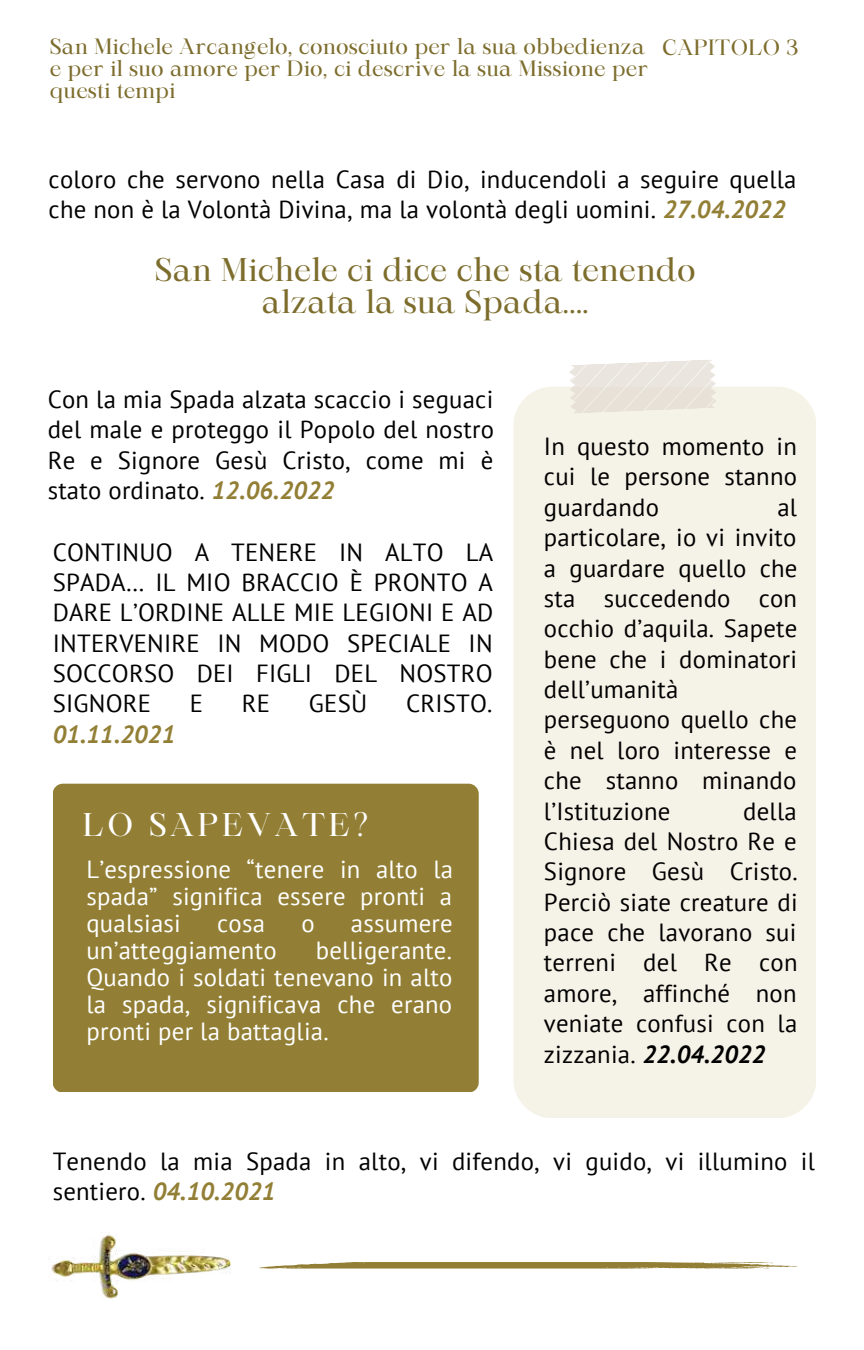
<style>
.page{position:relative;width:864px;height:1350px;background:#fff}
.page>*{position:absolute;margin:0;border:0;box-sizing:border-box;transform-origin:0 0}
.t1{font:31.5px/31.9px "Maharlika";letter-spacing:.01em;color:#7d6d2d;text-align:center}
.t2{font:31.5px "Maharlika";letter-spacing:.11em;color:#fff}
.t3{font:24.75px/30.4px "PT Sans";letter-spacing:.01em;color:#000;text-align:justify}
.t4{font:24.75px/27px "PT Sans";letter-spacing:.01em;color:#fff;text-align:justify}
.t5{font:italic 700 24.75px "PT Sans";letter-spacing:.01em;color:#927f35}
.t6{font:21.15px/22.1px "Maharlika";letter-spacing:.01em;color:#7d6d2d}
.s1{font-weight:700;font-style:italic;color:#927f35}
.s2{font-weight:700;font-style:italic}
</style>
<div class="page">
<div style="left:513px;top:387px;width:302px;height:731px;background:#f5f2e7;border-radius:39px"></div>
<svg style="left:569px;top:360px;width:147px;height:53px"></svg>
<img style="left:51px;top:1235px;width:180px;height:64px">
<svg style="left:259px;top:1262px;width:539px;height:7px;background:#aa9b62"></svg>
<div style="left:53px;top:784px;width:425px;height:308px;background:#927f35;border-radius:10px"></div>
<p class="t6" style="left:50px;top:37px;width:600px">San Michele Arcangelo, conosciuto per la sua obbedienza e per il suo amore per Dio, ci descrive la sua Missione per questi tempi</p>
<p class="t6" style="left:662px;top:38px;width:137px">CAPITOLO 3</p>
<p class="t3" style="left:49px;top:163px;width:749px">coloro che servono nella Casa di Dio, inducendoli a seguire quella che non è la Volontà Divina, ma la volontà degli uomini. <span class="s1">27.04.2022</span></p>
<p class="t1" style="left:155px;top:257px;width:542px">San Michele ci dice che sta tenendo alzata la sua Spada….</p>
<p class="t3" style="left:48px;top:384px;width:448px">Con la mia Spada alzata scaccio i seguaci del male e proteggo il Popolo del nostro Re e Signore Gesù Cristo, come mi è stato ordinato. <span class="s1">12.06.2022</span></p>
<p class="t3" style="left:53px;top:536px;width:442px">CONTINUO A TENERE IN ALTO LA SPADA… IL MIO BRACCIO È PRONTO A DARE L’ORDINE ALLE MIE LEGIONI E AD INTERVENIRE IN MODO SPECIALE IN SOCCORSO DEI FIGLI DEL NOSTRO SIGNORE</p>
<p class="t3" style="left:190px;top:688px;width:15px">E</p>
<p class="t3" style="left:242px;top:688px;width:30px">RE</p>
<p class="t3" style="left:309px;top:688px;width:60px">GESÙ</p>
<p class="t3" style="left:406px;top:688px;width:88px">CRISTO.</p>
<p class="t5" style="left:53px;top:718px;width:124px">01.11.2021</p>
<p class="t2" style="left:83px;top:812px;width:287px">LO SAPEVATE?</p>
<p class="t4" style="left:86px;top:855px;width:368px">L’espressione “tenere in alto la spada” significa essere pronti a qualsiasi</p>
<p class="t4" style="left:217px;top:909px;width:49px">cosa</p>
<p class="t4" style="left:301px;top:909px;width:15px">o</p>
<p class="t4" style="left:351px;top:909px;width:103px">assumere</p>
<p class="t4" style="left:86px;top:936px;width:192px">un’atteggiamento</p>
<p class="t4" style="left:86px;top:936px;width:368px;text-indent:229px">belligerante.<br>Quando i soldati tenevano in alto la spada, significava che erano pronti per la battaglia.</p>
<p class="t3" style="left:544px;top:431px;width:255px">In questo momento in cui le persone stanno guardando</p>
<p class="t3" style="left:544px;top:491px;width:255px;text-align:left;text-indent:233px">al particolare, io vi invito a guardare quello che sta succedendo con occhio d’aquila. Sapete bene che i dominatori dell’umanità perseguono quello che è nel loro interesse e che stanno minando l’Istituzione</p>
<p class="t3" style="left:544px;top:795px;width:255px;text-indent:199px">della Chiesa del Nostro Re e Signore Gesù Cristo.<br>Perciò siate creature di pace che lavorano sui terreni del Re con amore, affinché non veniate confusi con la zizzania. <span class="s2">22.04.2022</span></p>
<p class="t3" style="left:53px;top:1145px;width:764px">Tenendo la mia Spada in alto, vi difendo, vi guido, vi illumino il sentiero. <span class="s1">04.10.2021</span></p>
</div>
